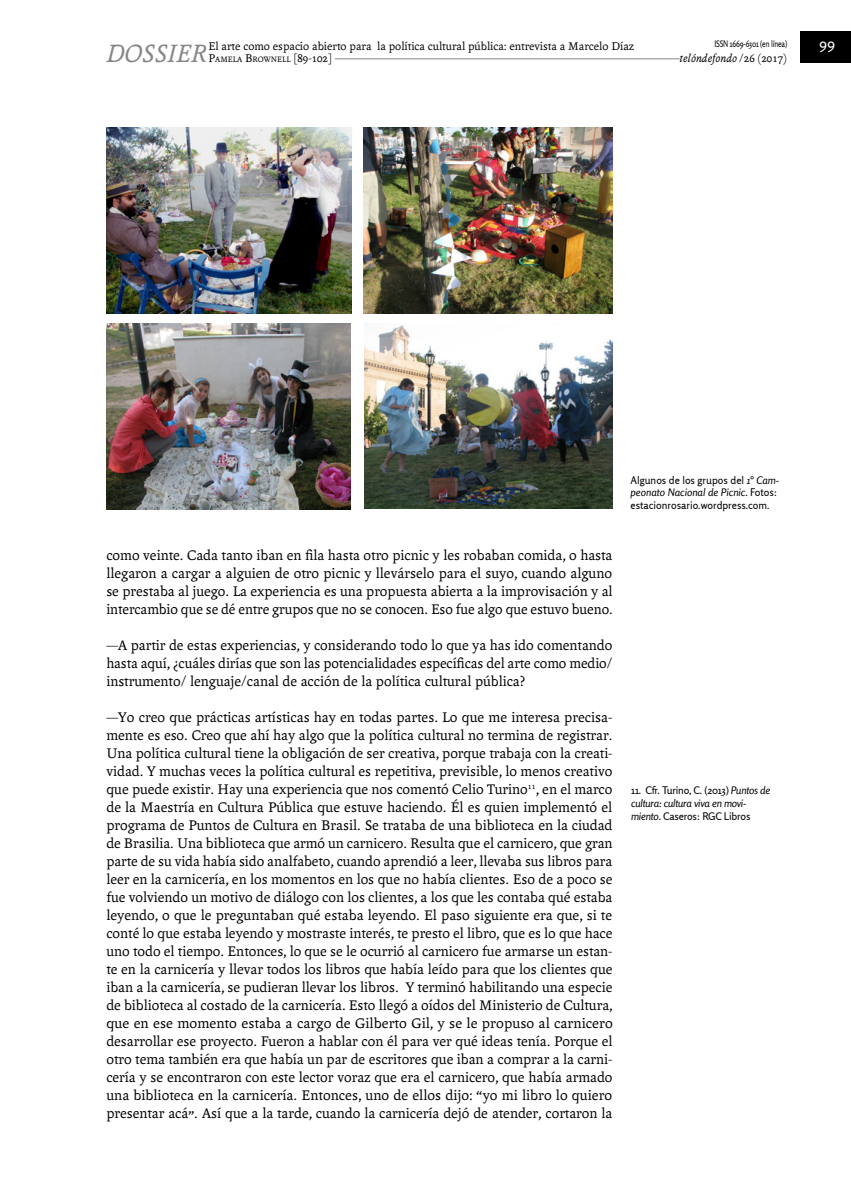
<style>
.page{position:relative;width:851px;height:1191px;background:#fff}
.page>*{position:absolute;margin:0;border:0;box-sizing:border-box;transform-origin:0 0}
.t1{font:italic 27px "Andralis ND Os F";color:#878787}
.Art____Texto_princip{font:15px/18px "Andralis ND Os F";color:#000;text-align:justify}
.t2{font:15px "Rosario";color:#fff}
.t3{font:12px "Andralis ND Os F";color:#000}
.t4{font:italic 12px "Andralis ND Os F";color:#000}
.Nota_al_pie_o_Img{font:10.5px/12.6px "Rosario";color:#000}
.Nota_al_pie_o_Img-2{font:10.5px/12.6px "Rosario";letter-spacing:-.02em;color:#000}
.t5{font:9px "Rosario";letter-spacing:-.02em;color:#000;scale:.8 1}
.t6{font:8.4px "Andralis ND Os F";color:#000}
.s1{font-size:12px}
.s2{font-style:normal}
.s3{font-style:italic}
</style>
<div class="page">
<hr style="left:106px;top:58px;width:598px;height:1px;background:#878787">
<div style="left:679px;top:51px;width:108px;height:15px;background:#fff"></div>
<div style="left:800px;top:32px;width:50px;height:31px;background:#000"></div>
<div style="left:106px;top:42px;width:105px;height:24px;background:#fff"></div>
<div style="left:208px;top:52px;width:127px;height:15px;background:#fff"></div>
<img style="left:106px;top:128px;width:245px;height:185px">
<img style="left:364px;top:128px;width:248px;height:185px">
<img style="left:106px;top:324px;width:244px;height:186px">
<img style="left:364px;top:323px;width:248px;height:186px">
<h1 class="t1" style="left:106px;top:39px;width:102px">DOSSIER</h1>
<p class="t3" style="left:208px;top:40px;width:427px">El arte como espacio abierto para la política cultural pública: entrevista a Marcelo Díaz</p>
<p class="t6" style="left:208px;top:55px;width:125px"><span class="s1">P</span>AMELA <span class="s1">B</span>ROWNELL <span class="s1">[89-102]</span></p>
<p class="t5" style="left:714px;top:39px;width:93px">ISSN 1669-6301 (en línea)</p>
<p class="t4" style="left:679px;top:52px;width:109px">telóndefondo <span class="s2">/26 (2017)</span></p>
<p class="t2" style="left:819px;top:35px;width:18px">99</p>
<p class="Art____Texto_princip" style="left:106px;top:546px;width:508px">como veinte. Cada tanto iban en fila hasta otro picnic y les robaban comida, o hasta llegaron a cargar a alguien de otro picnic y llevárselo para el suyo, cuando alguno se prestaba al juego. La experiencia es una propuesta abierta a la improvisación y al intercambio que se dé entre grupos que no se conocen. Eso fue algo que estuvo bueno.</p>
<p class="Art____Texto_princip" style="left:106px;top:636px;width:507px">—A partir de estas experiencias, y considerando todo lo que ya has ido comentando hasta aquí, ¿cuáles dirías que son las potencialidades específicas del arte como medio/ instrumento/ lenguaje/canal de acción de la política cultural pública?</p>
<p class="Art____Texto_princip" style="left:106px;top:708px;width:508px">—Yo creo que prácticas artísticas hay en todas partes. Lo que me interesa precisa&shy;mente es eso. Creo que ahí hay algo que la política cultural no termina de registrar.<br>Una política cultural tiene la obligación de ser creativa, porque trabaja con la creati&shy;vidad. Y muchas veces la política cultural es repetitiva, previsible, lo menos creativo que puede existir. Hay una experiencia que nos comentó Celio Turino<sup>11</sup>, en el marco de la Maestría en Cultura Pública que estuve haciendo. Él es quien implementó el programa de Puntos de Cultura en Brasil. Se trataba de una biblioteca en la ciudad de Brasilia. Una biblioteca que armó un carnicero. Resulta que el carnicero, que gran parte de su vida había sido analfabeto, cuando aprendió a leer, llevaba sus libros para leer en la carnicería, en los momentos en los que no había clientes. Eso de a poco se fue volviendo un motivo de diálogo con los clientes, a los que les contaba qué estaba leyendo, o que le preguntaban qué estaba leyendo. El paso siguiente era que, si te conté lo que estaba leyendo y mostraste interés, te presto el libro, que es lo que hace uno todo el tiempo. Entonces, lo que se le ocurrió al carnicero fue armarse un estan&shy;te en la carnicería y llevar todos los libros que había leído para que los clientes que iban a la carnicería, se pudieran llevar los libros. Y terminó habilitando una especie de biblioteca al costado de la carnicería. Esto llegó a oídos del Ministerio de Cultura, que en ese momento estaba a cargo de Gilberto Gil, y se le propuso al carnicero desarrollar ese proyecto. Fueron a hablar con él para ver qué ideas tenía. Porque el otro tema también era que había un par de escritores que iban a comprar a la carni&shy;cería y se encontraron con este lector voraz que era el carnicero, que había armado una biblioteca en la carnicería. Entonces, uno de ellos dijo: “yo mi libro lo quiero presentar acá”. Así que a la tarde, cuando la carnicería dejó de atender, cortaron la</p>
<p class="Nota_al_pie_o_Img" style="left:630px;top:473px;width:150px">Algunos de los grupos del <span class="s3">1° Cam&shy;peonato Nacional de Picnic</span>. Fotos: estacionrosario.wordpress.com.</p>
<p class="Nota_al_pie_o_Img-2" style="left:631px;top:784px;width:141px">11. Cfr. Turino, C. (2013) <span class="s3">Puntos de cultura: cultura viva en movi&shy;miento</span>. Caseros: RGC Libros</p>
</div>
